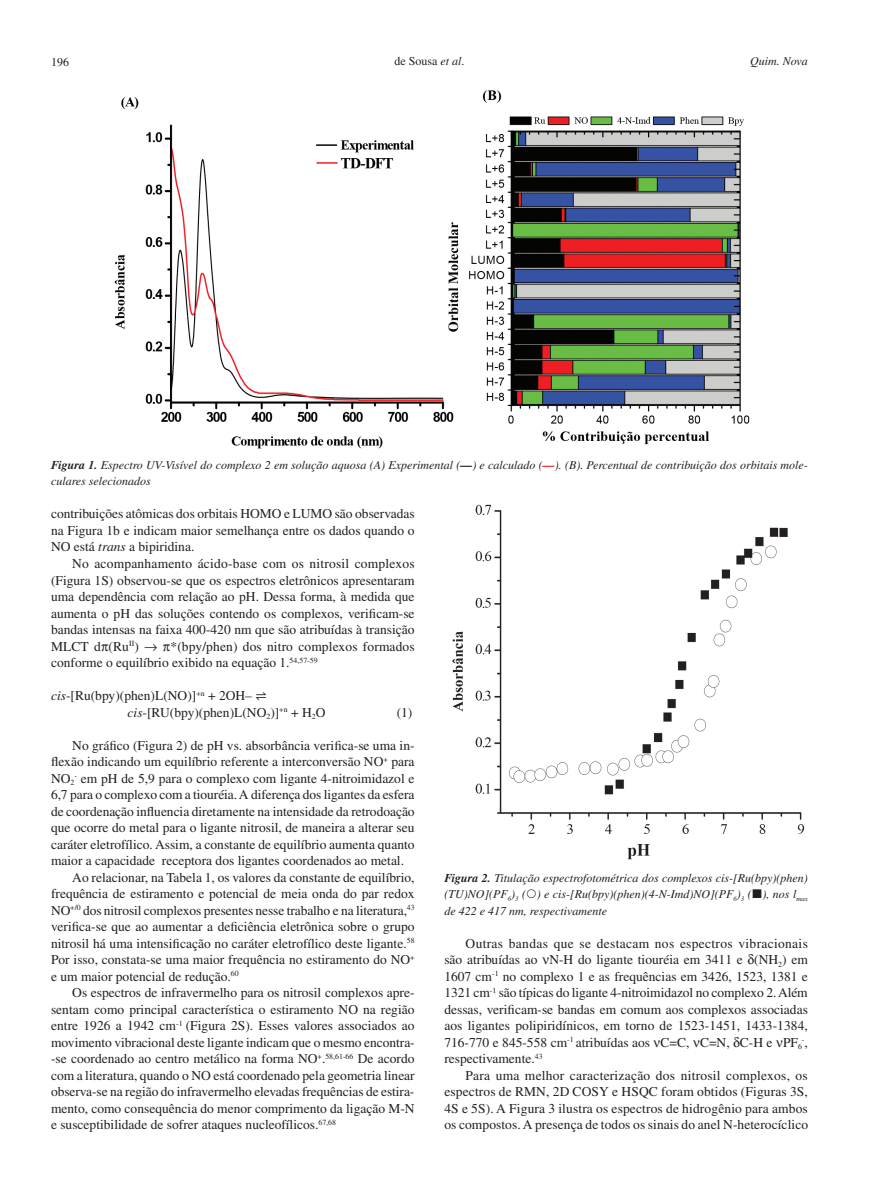
<style>
.page{position:relative;width:893px;height:1191px;background:#fff}
.page>*{position:absolute;margin:0;border:0;box-sizing:border-box;transform-origin:0 0}
.t1{font:13.5px/16.5px "Times";color:#231f20;text-align:justify}
.t2{font:13.5px "Times";letter-spacing:.02em;color:#231f20}
.t3{font:italic 12px/16.5px "Times";color:#231f20;text-align:justify}
.t4{font:12px "Times";color:#231f20}
.t5{font:7.8px "Times";color:#231f20}
.s1{font-style:italic}
.s2{font-weight:700}
.s3{font-weight:700;color:#ee1f23}
.s4{font-family:"Cambria Math"}
.s5{font-size:13.5px}
</style>
<div class="page">
<img style="left:114px;top:90px;width:636px;height:359px">
<img style="left:452px;top:504px;width:353px;height:356px">
<p class="t4" style="left:51px;top:55px;width:19px">196</p>
<p class="t4" style="left:394px;top:54px;width:71px">de Sousa <span class="s1">et al</span>.</p>
<p class="t3" style="left:750px;top:53px;width:59px">Quim. Nova</p>
<p class="t3" style="left:51px;top:457px;width:758px"><span class="s2">Figura 1.</span> Espectro UV-Visível do complexo 2 em solução aquosa (A) Experimental (<span class="s2">—</span>) e calculado (<span class="s3">—</span>). (B). Percentual de contribuição dos orbitais mole&shy;culares selecionados</p>
<p class="t1" style="left:51px;top:505px;width:365px">contribuições atômicas dos orbitais HOMO e LUMO são observadas na Figura 1b e indicam maior semelhança entre os dados quando o NO está <span class="s1">trans</span> a bipiridina.</p>
<p class="t1" style="left:51px;top:555px;width:365px;text-indent:21px">No acompanhamento ácido-base com os nitrosil complexos (Figura 1S) observou-se que os espectros eletrônicos apresentaram uma dependência com relação ao pH. Dessa forma, à medida que aumenta o pH das soluções contendo os complexos, verificam-se bandas intensas na faixa 400-420 nm que são atribuídas à transição MLCT d (Ru<sup>II</sup>) → *(bpy/phen) dos nitro complexos formados conforme o equilíbrio exibido na equação 1.<sup>54,57-59</sup></p>
<p class="t1" style="left:128px;top:687px;width:199px;text-indent:-77px"><span class="s1">cis</span>-[Ru(bpy)(phen)L(NO)]<sup>+n</sup> + 2OH– <span class="s4">⇌ </span><span class="s1">cis</span>-[RU(bpy)(phen)L(NO<sub>2</sub>)]<sup>+n</sup> + H<sub>2</sub>O</p>
<p class="t1" style="left:397px;top:703px;width:17px">(1)</p>
<p class="t1" style="left:72px;top:736px;width:344px">No gráfico (Figura 2) de pH vs. absorbância verifica-se uma in-</p>
<p class="t1" style="left:51px;top:753px;width:365px">flexão indicando um equilíbrio referente a interconversão NO<sup>+</sup> para</p>
<p class="t1" style="left:51px;top:769px;width:365px">NO<sub>2</sub><sup>-</sup> em pH de 5,9 para o complexo com ligante 4-nitroimidazol e</p>
<p class="t1" style="left:51px;top:786px;width:365px">6,7 para o complexo com a tiouréia. A diferença dos ligantes da esfera</p>
<p class="t1" style="left:51px;top:802px;width:365px">de coordenação influencia diretamente na intensidade da retrodoação</p>
<p class="t1" style="left:51px;top:819px;width:365px">que ocorre do metal para o ligante nitrosil, de maneira a alterar seu</p>
<p class="t1" style="left:51px;top:835px;width:365px">caráter eletrofílico. Assim, a constante de equilíbrio aumenta quanto</p>
<p class="t1" style="left:51px;top:852px;width:355px">maior a capacidade receptora dos ligantes coordenados ao metal.</p>
<p class="t1" style="left:72px;top:868px;width:344px">Ao relacionar, na Tabela 1, os valores da constante de equilíbrio,</p>
<p class="t1" style="left:51px;top:885px;width:365px">frequência de estiramento e potencial de meia onda do par redox</p>
<p class="t1" style="left:51px;top:901px;width:365px">NO<sup>+/0</sup> dos nitrosil complexos presentes nesse trabalho e na literatura,<sup>43</sup></p>
<p class="t1" style="left:51px;top:918px;width:365px">verifica-se que ao aumentar a deficiência eletrônica sobre o grupo</p>
<p class="t1" style="left:51px;top:934px;width:365px">nitrosil há uma intensificação no caráter eletrofílico deste ligante.<sup>58</sup></p>
<p class="t1" style="left:51px;top:951px;width:365px">Por isso, constata-se uma maior frequência no estiramento do NO<sup>+</sup></p>
<p class="t1" style="left:51px;top:967px;width:189px">e um maior potencial de redução.<sup>60</sup></p>
<p class="t1" style="left:72px;top:984px;width:344px">Os espectros de infravermelho para os nitrosil complexos apre-</p>
<p class="t1" style="left:51px;top:1000px;width:365px">sentam como principal característica o estiramento NO na região</p>
<p class="t1" style="left:51px;top:1017px;width:365px">entre 1926 a 1942 cm<sup>-1</sup> (Figura 2S). Esses valores associados ao</p>
<p class="t1" style="left:51px;top:1033px;width:365px">movimento vibracional deste ligante indicam que o mesmo encontra-</p>
<p class="t1" style="left:51px;top:1050px;width:365px">-se coordenado ao centro metálico na forma NO<sup>+</sup>.<sup>58,61-66</sup> De acordo</p>
<p class="t1" style="left:51px;top:1066px;width:365px">com a literatura, quando o NO está coordenado pela geometria linear</p>
<p class="t1" style="left:51px;top:1083px;width:365px">observa-se na região do infravermelho elevadas frequências de estira-</p>
<p class="t1" style="left:51px;top:1099px;width:365px">mento, como consequência do menor comprimento da ligação M-N</p>
<p class="t1" style="left:51px;top:1116px;width:287px">e susceptibilidade de sofrer ataques nucleofílicos.<sup>67,68</sup></p>
<p class="t3" style="left:444px;top:869px;width:365px"><span class="s2">Figura 2.</span> Titulação espectrofotométrica dos complexos cis-[Ru(bpy)(phen) (TU)NO](PF<sub>6</sub>)<sub>3</sub> ( ) e cis-[Ru(bpy)(phen)(4-N-Imd)NO](PF<sub>6</sub>)<sub>3</sub> ( ), nos l<sub>max </sub>de 422 e 417 nm, respectivamente</p>
<p class="t1" style="left:444px;top:934px;width:365px;text-indent:21px">Outras bandas que se destacam nos espectros vibracionais são atribuídas ao N-H do ligante tiouréia em 3411 e (NH<sub>2</sub>) em 1607 cm<sup>-1</sup> no complexo 1 e as frequências em 3426, 1523, 1381 e 1321 cm<sup>-1</sup> são típicas do ligante 4-nitroimidazol no complexo 2. Além dessas, verificam-se bandas em comum aos complexos associadas aos ligantes polipiridínicos, em torno de 1523-1451, 1433-1384, 716-770 e 845-558 cm<sup>-1</sup> atribuídas aos C=C, C=N, C-H e PF<sub>6</sub></p>
<p class="t5" style="left:802px;top:1035px;width:7px">-<span class="s5">,</span></p>
<p class="t1" style="left:444px;top:1050px;width:100px">respectivamente.<sup>43</sup></p>
<p class="t2" style="left:466px;top:1067px;width:344px">Para uma melhor caracterização dos nitrosil complexos, os</p>
<p class="t1" style="left:444px;top:1083px;width:365px">espectros de RMN, 2D COSY e HSQC foram obtidos (Figuras 3S,</p>
<p class="t1" style="left:444px;top:1099px;width:365px">4S e 5S). A Figura 3 ilustra os espectros de hidrogênio para ambos</p>
<p class="t1" style="left:444px;top:1116px;width:365px">os compostos. A presença de todos os sinais do anel N-heterocíclico</p>
</div>
